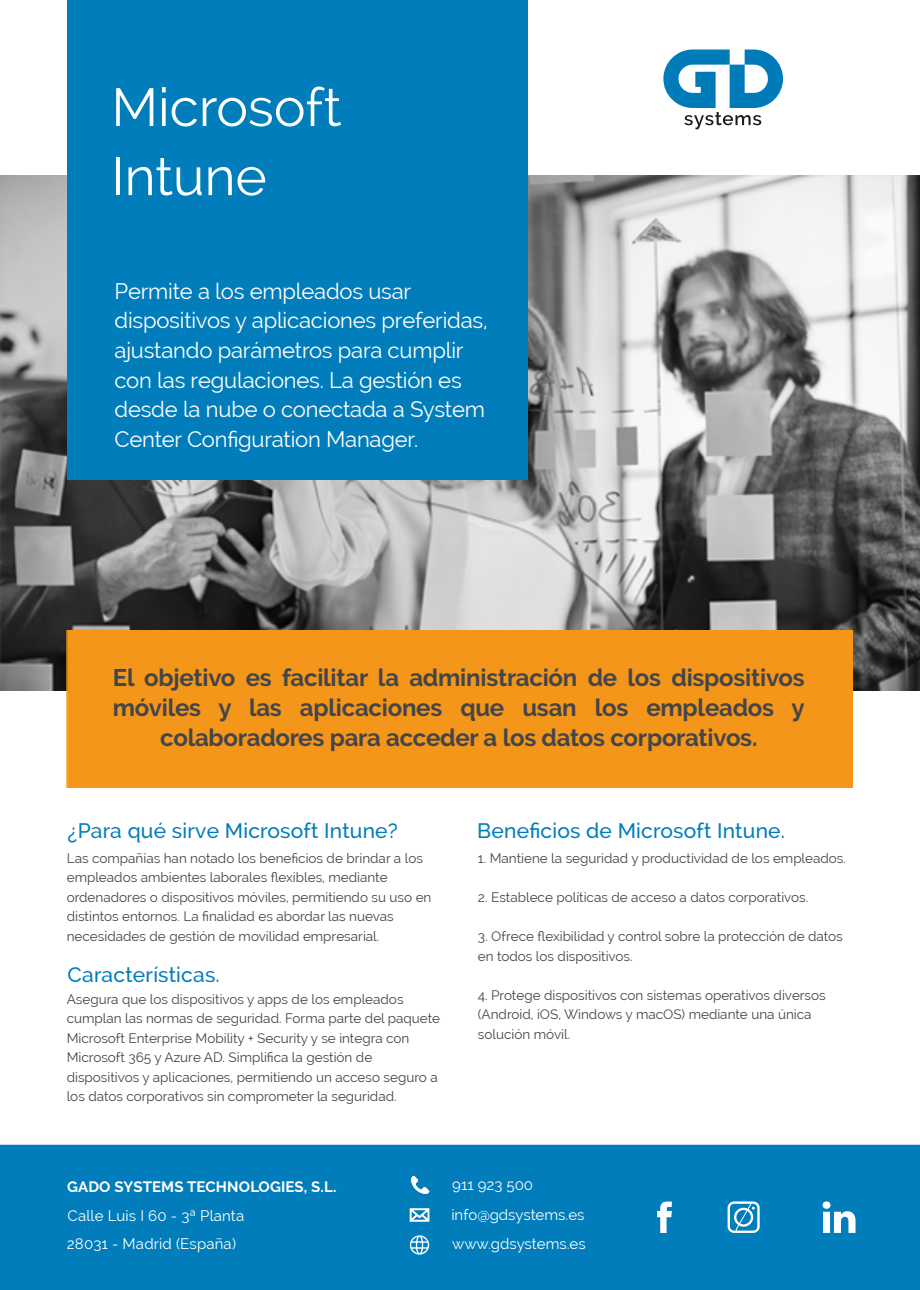
<style>
.page{position:relative;width:920px;height:1290px;background:#fff}
.page>*{position:absolute;margin:0;border:0;box-sizing:border-box;transform-origin:0 0}
.t1{font:53.25px/69.2px "Raleway";color:#fff}
.t2{font:700 24px/29.5px "Raleway";letter-spacing:-.01em;color:#43454b;text-align:center}
.t3{font:22.05px/29.5px "Raleway";letter-spacing:-.01em;color:#fff}
.t4{font:500 21px "Raleway";letter-spacing:.01em;color:#017dbb}
.t5{font:15px/28.2px "Raleway";color:#fff}
.t6{font:700 15px "Raleway";letter-spacing:.01em;color:#fff}
.t7{font:13.5px/19.5px "Raleway";color:#43454b}
</style>
<div class="page">
<img style="left:0;top:0;width:920px;height:1290px">
<svg style="left:663px;top:50px;width:120px;height:79px"></svg>
<svg style="left:411px;top:1176px;width:18px;height:18px"></svg>
<svg style="left:410px;top:1208px;width:19px;height:14px"></svg>
<svg style="left:410px;top:1235px;width:19px;height:20px"></svg>
<svg style="left:822px;top:1201px;width:33px;height:32px"></svg>
<svg style="left:727px;top:1201px;width:32px;height:32px"></svg>
<svg style="left:657px;top:1202px;width:15px;height:31px"></svg>
<img style="left:1px;top:175px;width:919px;height:517px">
<div style="left:0;top:692px;width:67px;height:110px;background:#fff"></div>
<div style="left:57px;top:787px;width:799px;height:26px;background:#fff"></div>
<div style="left:852px;top:691px;width:68px;height:113px;background:#fff"></div>
<div style="left:66px;top:630px;width:786px;height:158px;background:#f49619"></div>
<div style="left:67px;top:0;width:460px;height:480px;background:#017dbb"></div>
<h1 class="t1" style="left:111px;top:73px;width:231px">Microsoft<br>Intune</h1>
<h3 class="t3" style="left:114px;top:276px;width:374px">Permite a los empleados usar dispositivos y aplicaciones preferidas, ajustando parámetros para cumplir con las regulaciones. La gestión es desde la nube o conectada a System Center Configuration Manager.</h3>
<h2 class="t2" style="left:113px;top:663px;width:693px">El objetivo es facilitar la administración de los dispositivos móviles y las aplicaciones que usan los empleados y colaboradores para acceder a los datos corporativos.</h2>
<h3 class="t4" style="left:67px;top:818px;width:332px">¿Para qué sirve Microsoft Intune?</h3>
<p class="t7" style="left:67px;top:848px;width:366px">Las compañías han notado los beneficios de brindar a los empleados ambientes laborales flexibles, mediante ordenadores o dispositivos móviles, permitiendo su uso en distintos entornos. La finalidad es abordar las nuevas necesidades de gestión de movilidad empresarial.</p>
<h3 class="t4" style="left:67px;top:962px;width:154px">Características.</h3>
<p class="t7" style="left:67px;top:989px;width:375px">Asegura que los dispositivos y apps de los empleados cumplan las normas de seguridad. Forma parte del paquete Microsoft Enterprise Mobility + Security y se integra con Microsoft 365 y Azure AD. Simplifica la gestión de dispositivos y aplicaciones, permitiendo un acceso seguro a los datos corporativos sin comprometer la seguridad.</p>
<h3 class="t4" style="left:477px;top:818px;width:309px">Beneficios de Microsoft Intune.</h3>
<p class="t7" style="left:478px;top:849px;width:370px">1. Mantiene la seguridad y productividad de los empleados.</p>
<p class="t7" style="left:478px;top:888px;width:332px">2. Establece políticas de acceso a datos corporativos.</p>
<p class="t7" style="left:478px;top:927px;width:366px">3. Ofrece flexibilidad y control sobre la protección de datos en todos los dispositivos.</p>
<p class="t7" style="left:478px;top:985px;width:349px">4. Protege dispositivos con sistemas operativos diversos (Android, iOS, Windows y macOS) mediante una única solución móvil.</p>
<p class="t6" style="left:67px;top:1178px;width:271px">GADO SYSTEMS TECHNOLOGIES, S.L.</p>
<p class="t5" style="left:67px;top:1202px;width:179px">Calle Luis I 60 - 3ª Planta<br>28031 - Madrid (España)</p>
<p class="t5" style="left:451px;top:1169px;width:134px;line-height:30.5px">911 923 500 info@gdsystems.es</p>
<p class="t5" style="left:452px;top:1229px;width:135px">www.gdsystems.es</p>
</div>
